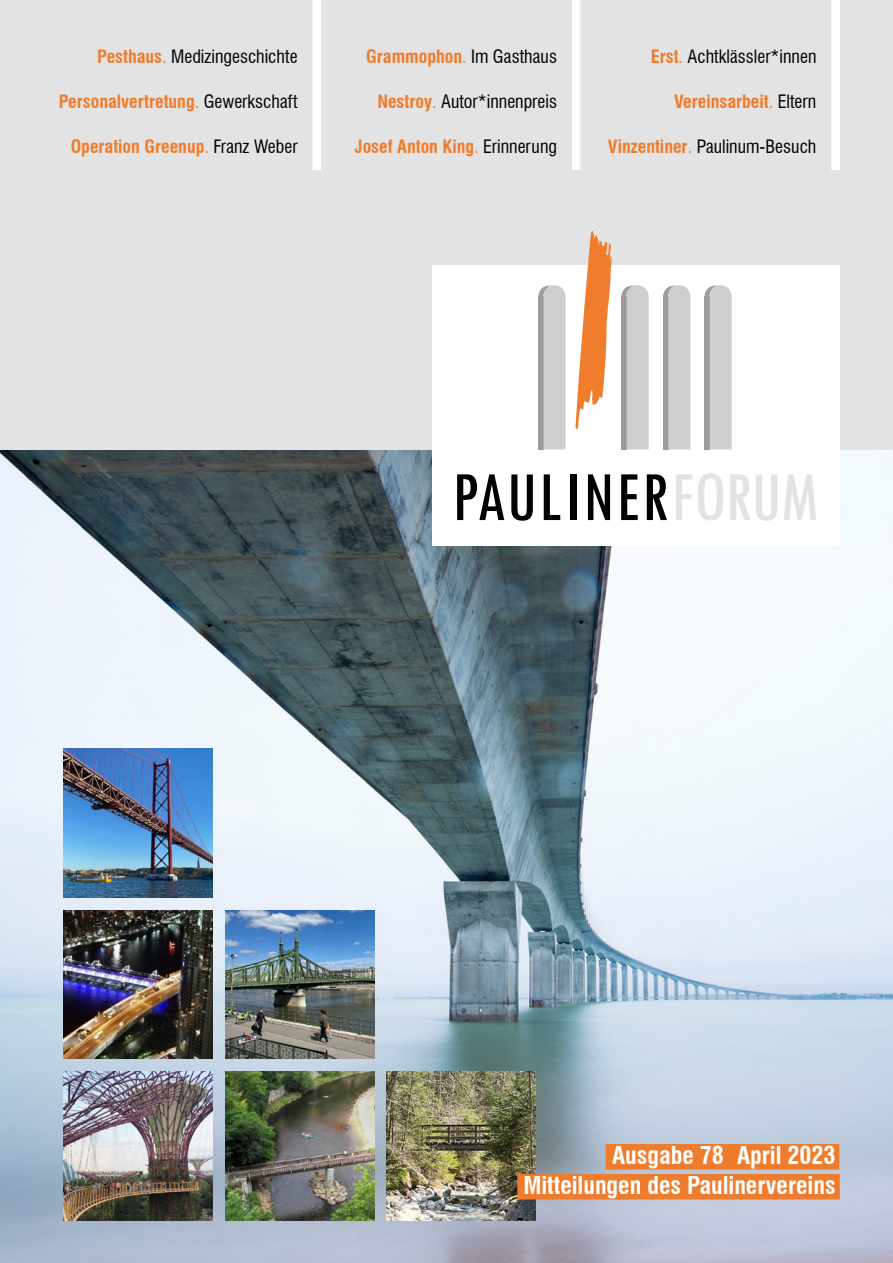
<style>
.page{position:relative;width:893px;height:1263px;background:#fff}
.page>*{position:absolute;margin:0;border:0;box-sizing:border-box;transform-origin:0 0}
.t1{font:condensed 73.35px "Tw Cen";letter-spacing:.01em;color:#000}
.t2{font:700 condensed 24px/30px "Swiss 721 BT";color:#fff;text-align:right}
.t3{font:700 condensed 18px "Swiss 721 BT";color:#ef7c2c}
.t4{font:condensed 18px "Swiss 721 BT";color:#000}
.s1{font-weight:700;color:#ef7c2c}
.s2{color:#ef7c2c}
.s3{font-weight:400}
.s4{font-weight:400;color:#000}
.s5{color:#e3e3e3}
</style>
<div class="page">
<div style="left:1px;top:0;width:892px;height:469px;background:#e3e3e3"></div>
<img style="left:0;top:450px;width:893px;height:813px">
<div style="left:433px;top:265px;width:407px;height:281px;background:#fff"></div>
<img style="left:225px;top:1071px;width:149px;height:149px">
<img style="left:225px;top:910px;width:149px;height:149px">
<img style="left:64px;top:910px;width:149px;height:149px">
<img style="left:387px;top:1071px;width:149px;height:149px">
<img style="left:64px;top:748px;width:149px;height:149px">
<img style="left:64px;top:1071px;width:149px;height:149px">
<svg style="left:313px;top:0;width:8px;height:170px"></svg>
<svg style="left:572px;top:0;width:8px;height:170px"></svg>
<svg style="left:831px;top:0;width:9px;height:170px;background:#fdfdfd"></svg>
<div style="left:606px;top:1144px;width:233px;height:25px;background:#ef7c2c"></div>
<div style="left:517px;top:1174px;width:323px;height:25px;background:#ef7c2c"></div>
<svg style="left:538px;top:285px;width:28px;height:164px;background:#c4c5c5"></svg>
<svg style="left:621px;top:285px;width:28px;height:164px;background:#c4c5c5"></svg>
<svg style="left:663px;top:285px;width:27px;height:164px;background:#c4c4c5"></svg>
<svg style="left:704px;top:285px;width:28px;height:164px;background:#c4c5c5"></svg>
<svg style="left:575px;top:230px;width:37px;height:199px"></svg>
<p class="t4" style="left:97px;top:45px;width:202px"><span class="s1">Pesthaus</span><span class="s2">.</span> Medizingeschichte</p>
<p class="t3" style="left:59px;top:90px;width:240px">Personalvertretung<span class="s3">.</span> <span class="s4">Gewerkschaft</span></p>
<p class="t3" style="left:71px;top:135px;width:228px">Operation Greenup<span class="s3">.</span> <span class="s4">Franz Weber</span></p>
<p class="t3" style="left:366px;top:45px;width:192px">Grammophon<span class="s3">.</span> <span class="s4">Im Gasthaus</span></p>
<p class="t4" style="left:377px;top:90px;width:181px"><span class="s1">Nestroy</span><span class="s2">.</span> Autor*innenpreis</p>
<p class="t3" style="left:355px;top:135px;width:204px">Josef Anton King<span class="s3">.</span> <span class="s4">Erinnerung</span></p>
<p class="t4" style="left:651px;top:45px;width:167px"><span class="s1">Erst</span><span class="s2">.</span> Achtklässler*innen</p>
<p class="t3" style="left:674px;top:90px;width:144px">Vereinsarbeit<span class="s3">.</span> <span class="s4">Eltern</span></p>
<p class="t4" style="left:608px;top:135px;width:210px"><span class="s1">Vinzentiner</span><span class="s2">.</span> Paulinum-Besuch</p>
<h1 class="t1" style="left:452px;top:453px;width:367px">PAULINER<span class="s5">FORUM</span></h1>
<h2 class="t2" style="left:523px;top:1140px;width:314px">Ausgabe 78 April 2023<br>Mitteilungen des Paulinervereins</h2>
</div>
